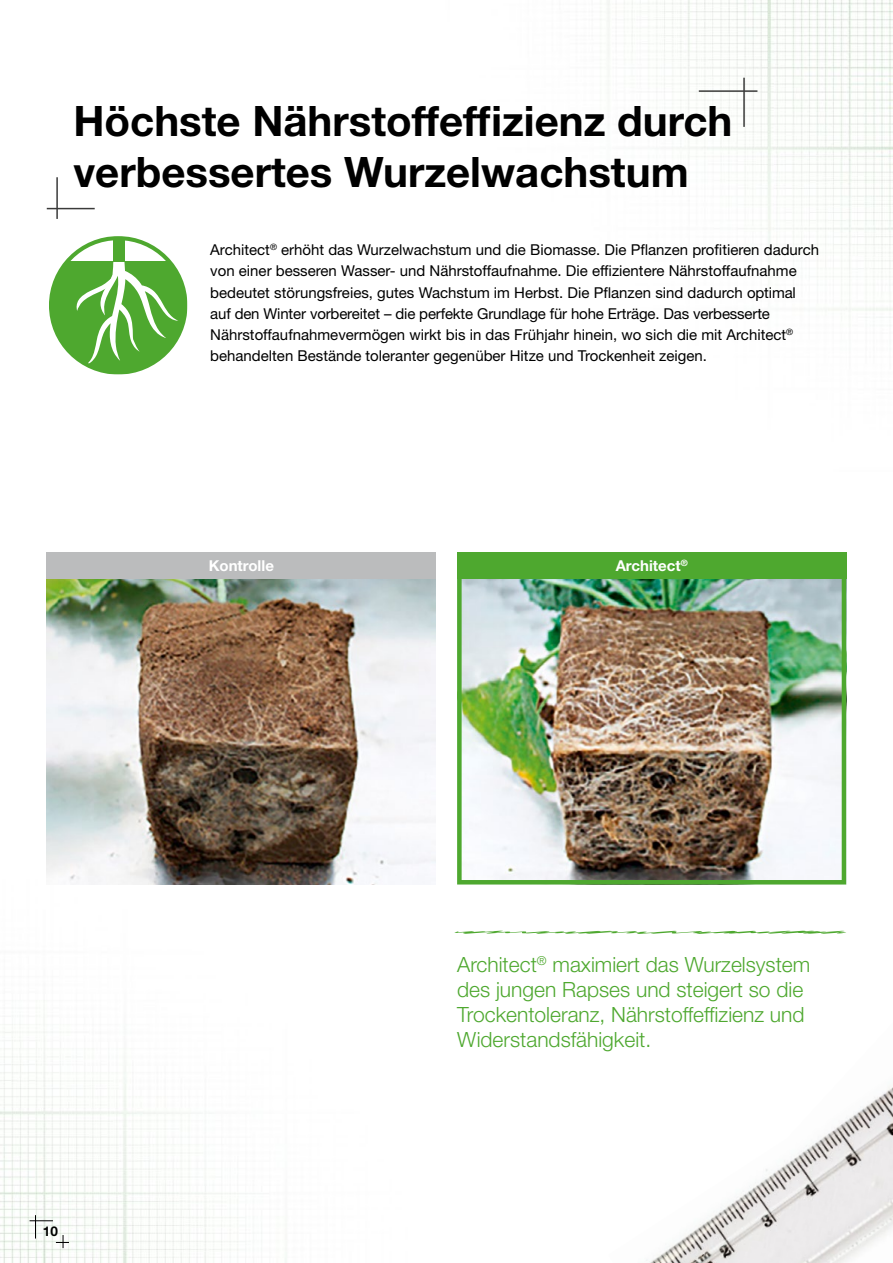
<style>
.page{position:relative;width:893px;height:1263px;background:#fff}
.page>*{position:absolute;margin:0;border:0;box-sizing:border-box;transform-origin:0 0}
.t1{font:700 42px/51px "Helvetica Neue LT Std";color:#000}
.t2{font:300 21px/25.2px "Helvetica Neue LT Std";color:#4ea82f}
.t3{font:15px/21.3px "Helvetica Neue LT Std";color:#000}
.t4{font:700 15px "Helvetica Neue LT Std";color:#fff}
.t5{font:700 13.5px "Helvetica Neue LT Std";color:#000}
</style>
<div class="page">
<img style="left:0;top:0;width:893px;height:1263px">
<img style="left:608px;top:980px;width:285px;height:283px">
<img style="left:47px;top:579px;width:389px;height:305px">
<img style="left:462px;top:579px;width:379px;height:300px">
<div style="left:457px;top:553px;width:389px;height:331px;border:4px solid #4ea82f"></div>
<svg style="left:49px;top:236px;width:138px;height:139px"></svg>
<hr style="left:56px;top:177px;width:2px;height:42px;background:#3b3b3a">
<hr style="left:47px;top:208px;width:48px;height:1px;background:#3b3b3a">
<hr style="left:743px;top:78px;width:2px;height:49px;background:#3b3b3a">
<hr style="left:699px;top:90px;width:58px;height:2px;background:#3b3b3a">
<svg style="left:454px;top:931px;width:393px;height:3px"></svg>
<div style="left:47px;top:553px;width:389px;height:26px;background:#bbbcbd"></div>
<div style="left:457px;top:553px;width:389px;height:26px;background:#4ea82f"></div>
<svg style="left:30px;top:1215px;width:39px;height:33px"></svg>
<h1 class="t1" style="left:73px;top:95px;width:660px">Höchste Nährstoffeffizienz durch verbessertes Wurzelwachstum</h1>
<p class="t3" style="left:210px;top:239px;width:610px">Architect<sup>®</sup> erhöht das Wurzelwachstum und die Biomasse. Die Pflanzen profitieren dadurch von einer besseren Wasser- und Nährstoffaufnahme. Die effizientere Nährstoffaufnahme bedeutet störungsfreies, gutes Wachstum im Herbst. Die Pflanzen sind dadurch optimal auf den Winter vorbereitet – die perfekte Grundlage für hohe Erträge. Das verbesserte Nährstoffaufnahmevermögen wirkt bis in das Frühjahr hinein, wo sich die mit Architect<sup>® </sup>behandelten Bestände toleranter gegenüber Hitze und Trockenheit zeigen.</p>
<p class="t4" style="left:209px;top:557px;width:67px">Kontrolle</p>
<p class="t4" style="left:616px;top:557px;width:73px">Architect<sup>®</sup></p>
<p class="t5" style="left:43px;top:1223px;width:17px">10</p>
<h2 class="t2" style="left:457px;top:951px;width:355px">Architect<sup>®</sup> maximiert das Wurzelsystem des jungen Rapses und steigert so die Trockentoleranz, Nährstoffeffizienz und Widerstandsfähigkeit.</h2>
</div>
